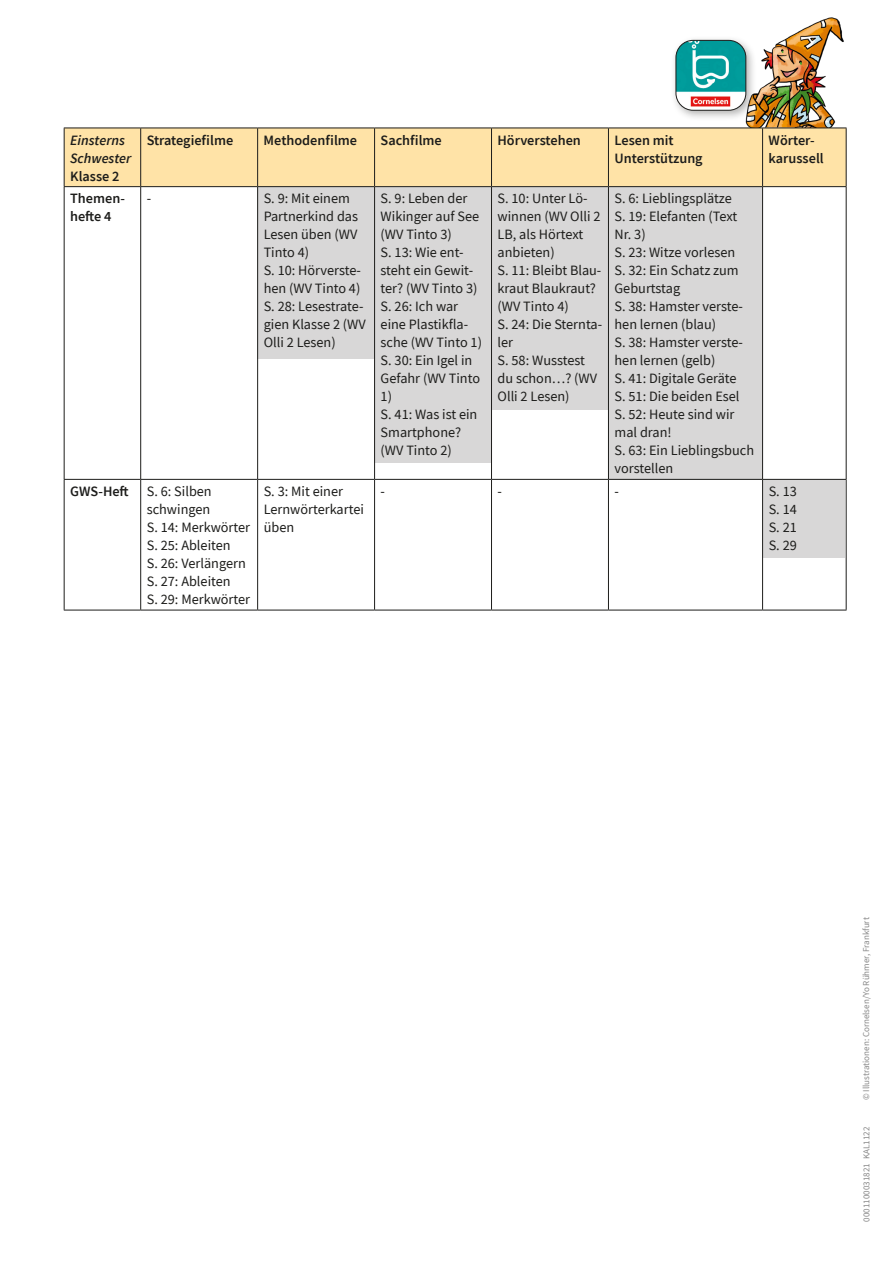
<style>
.page{position:relative;width:893px;height:1263px;background:#fff}
.page>*{position:absolute;margin:0;border:0;box-sizing:border-box;transform-origin:0 0}
.t1{font:14.25px/18px "CV Source Sans";color:#1d1d1b}
.t2{font:600 14.25px/18px "CV Source Sans";color:#1d1d1b}
.t3{font:italic 600 14.25px/18px "CV Source Sans";color:#1d1d1b}
.t4{font:9px "CV Source Sans";color:#878787}
</style>
<div class="page">
<img style="left:740px;top:17px;width:107px;height:111px">
<div style="left:258px;top:187px;width:116px;height:172px;background:#d8d7d7"></div>
<div style="left:374px;top:187px;width:117px;height:275px;background:#d8d7d7"></div>
<div style="left:492px;top:187px;width:117px;height:223px;background:#d8d7d7"></div>
<div style="left:609px;top:186px;width:154px;height:293px;background:#d8d7d7"></div>
<div style="left:764px;top:480px;width:81px;height:78px;background:#d8d7d7"></div>
<div style="left:670px;top:35px;width:87px;height:87px;background:#1d1d1b;opacity:.35"></div>
<img style="left:676px;top:40px;width:70px;height:70px">
<div style="left:676px;top:40px;width:70px;height:70px;border:1px solid #1d1d1b;border-radius:17px"></div>
<div style="left:65px;top:129px;width:781px;height:57px;background:#ffe3a7"></div>
<hr style="left:64px;top:128px;width:77px;height:1px;background:#1d1d1b">
<hr style="left:64px;top:128px;width:1px;height:58px;background:#1d1d1b">
<hr style="left:141px;top:128px;width:117px;height:1px;background:#1d1d1b">
<hr style="left:140px;top:128px;width:1px;height:58px;background:#1d1d1b">
<hr style="left:258px;top:128px;width:117px;height:1px;background:#1d1d1b">
<hr style="left:257px;top:128px;width:1px;height:58px;background:#1d1d1b">
<hr style="left:375px;top:128px;width:116px;height:1px;background:#1d1d1b">
<hr style="left:374px;top:128px;width:1px;height:58px;background:#1d1d1b">
<hr style="left:491px;top:128px;width:117px;height:1px;background:#1d1d1b">
<hr style="left:491px;top:128px;width:1px;height:58px;background:#1d1d1b">
<hr style="left:608px;top:128px;width:155px;height:1px;background:#1d1d1b">
<hr style="left:608px;top:128px;width:1px;height:58px;background:#1d1d1b">
<hr style="left:763px;top:128px;width:83px;height:1px;background:#1d1d1b">
<hr style="left:762px;top:128px;width:1px;height:58px;background:#1d1d1b">
<hr style="left:846px;top:128px;width:1px;height:58px;background:#1d1d1b">
<hr style="left:64px;top:186px;width:77px;height:1px;background:#1d1d1b">
<hr style="left:64px;top:187px;width:1px;height:292px;background:#1d1d1b">
<hr style="left:141px;top:186px;width:117px;height:1px;background:#1d1d1b">
<hr style="left:140px;top:187px;width:1px;height:292px;background:#1d1d1b">
<hr style="left:258px;top:186px;width:117px;height:1px;background:#1d1d1b">
<hr style="left:257px;top:187px;width:1px;height:292px;background:#1d1d1b">
<hr style="left:375px;top:186px;width:116px;height:1px;background:#1d1d1b">
<hr style="left:374px;top:187px;width:1px;height:292px;background:#1d1d1b">
<hr style="left:491px;top:186px;width:117px;height:1px;background:#1d1d1b">
<hr style="left:491px;top:187px;width:1px;height:292px;background:#1d1d1b">
<hr style="left:608px;top:186px;width:155px;height:1px;background:#1d1d1b">
<hr style="left:608px;top:187px;width:1px;height:292px;background:#1d1d1b">
<hr style="left:763px;top:186px;width:83px;height:1px;background:#1d1d1b">
<hr style="left:762px;top:187px;width:1px;height:292px;background:#1d1d1b">
<hr style="left:846px;top:187px;width:1px;height:292px;background:#1d1d1b">
<hr style="left:64px;top:479px;width:77px;height:1px;background:#1d1d1b">
<hr style="left:64px;top:480px;width:1px;height:130px;background:#1d1d1b">
<hr style="left:141px;top:479px;width:117px;height:1px;background:#1d1d1b">
<hr style="left:140px;top:480px;width:1px;height:130px;background:#1d1d1b">
<hr style="left:258px;top:479px;width:117px;height:1px;background:#1d1d1b">
<hr style="left:257px;top:480px;width:1px;height:130px;background:#1d1d1b">
<hr style="left:375px;top:479px;width:116px;height:1px;background:#1d1d1b">
<hr style="left:374px;top:480px;width:1px;height:130px;background:#1d1d1b">
<hr style="left:491px;top:479px;width:117px;height:1px;background:#1d1d1b">
<hr style="left:491px;top:480px;width:1px;height:130px;background:#1d1d1b">
<hr style="left:608px;top:479px;width:155px;height:1px;background:#1d1d1b">
<hr style="left:608px;top:480px;width:1px;height:130px;background:#1d1d1b">
<hr style="left:763px;top:479px;width:83px;height:1px;background:#1d1d1b">
<hr style="left:762px;top:480px;width:1px;height:130px;background:#1d1d1b">
<hr style="left:846px;top:480px;width:1px;height:130px;background:#1d1d1b">
<hr style="left:64px;top:610px;width:77px;height:1px;background:#1d1d1b">
<hr style="left:141px;top:610px;width:117px;height:1px;background:#1d1d1b">
<hr style="left:258px;top:610px;width:117px;height:1px;background:#1d1d1b">
<hr style="left:375px;top:610px;width:116px;height:1px;background:#1d1d1b">
<hr style="left:491px;top:610px;width:117px;height:1px;background:#1d1d1b">
<hr style="left:608px;top:610px;width:155px;height:1px;background:#1d1d1b">
<hr style="left:763px;top:610px;width:83px;height:1px;background:#1d1d1b">
<p class="t3" style="left:70px;top:131px;width:63px">Einsterns<br>Schwester</p>
<p class="t2" style="left:70px;top:167px;width:51px">Klasse 2</p>
<p class="t2" style="left:147px;top:131px;width:88px">Strategiefilme</p>
<p class="t2" style="left:264px;top:131px;width:95px">Methodenfilme</p>
<p class="t2" style="left:381px;top:131px;width:63px">Sachfilme</p>
<p class="t2" style="left:497px;top:131px;width:85px">Hörverstehen</p>
<p class="t2" style="left:614px;top:131px;width:90px">Lesen mit<br>Unterstützung</p>
<p class="t2" style="left:769px;top:131px;width:57px">Wörter&shy;karussell</p>
<p class="t2" style="left:70px;top:189px;width:56px">Themen&shy;hefte 4</p>
<p class="t1" style="left:147px;top:189px;width:6px">-</p>
<p class="t1" style="left:264px;top:189px;width:104px">S. 9: Mit einem<br>Partnerkind das<br>Lesen üben (WV<br>Tinto 4)<br>S. 10: Hörverste&shy;hen (WV Tinto 4)<br>S. 28: Lesestrate&shy;gien Klasse 2 (WV<br>Olli 2 Lesen)</p>
<p class="t1" style="left:381px;top:189px;width:103px">S. 9: Leben der<br>Wikinger auf See (WV Tinto 3)<br>S. 13: Wie ent&shy;steht ein Gewit&shy;ter? (WV Tinto 3)<br>S. 26: Ich war eine Plastikfla&shy;sche (WV Tinto 1)<br>S. 30: Ein Igel in<br>Gefahr (WV Tinto<br>1)<br>S. 41: Was ist ein<br>Smartphone? (WV Tinto 2)</p>
<p class="t1" style="left:498px;top:189px;width:106px">S. 10: Unter Lö&shy;winnen (WV Olli 2<br>LB, als Hörtext anbieten)<br>S. 11: Bleibt Blau&shy;kraut Blaukraut? (WV Tinto 4)<br>S. 24: Die Sternta&shy;ler<br>S. 58: Wusstest du schon…? (WV<br>Olli 2 Lesen)</p>
<p class="t1" style="left:614px;top:189px;width:141px">S. 6: Lieblingsplätze<br>S. 19: Elefanten (Text<br>Nr. 3)<br>S. 23: Witze vorlesen<br>S. 32: Ein Schatz zum<br>Geburtstag<br>S. 38: Hamster verste&shy;hen lernen (blau)<br>S. 38: Hamster verste&shy;hen lernen (gelb)<br>S. 41: Digitale Geräte<br>S. 51: Die beiden Esel<br>S. 52: Heute sind wir mal dran!<br>S. 63: Ein Lieblingsbuch vorstellen</p>
<p class="t2" style="left:70px;top:482px;width:60px">GWS-Heft</p>
<p class="t1" style="left:147px;top:482px;width:105px">S. 6: Silben schwingen<br>S. 14: Merkwörter<br>S. 25: Ableiten<br>S. 26: Verlängern<br>S. 27: Ableiten<br>S. 29: Merkwörter</p>
<p class="t1" style="left:264px;top:482px;width:102px">S. 3: Mit einer<br>Lernwörterkartei üben</p>
<p class="t1" style="left:381px;top:482px;width:6px">-</p>
<p class="t1" style="left:498px;top:482px;width:6px">-</p>
<p class="t1" style="left:614px;top:482px;width:6px">-</p>
<p class="t1" style="left:769px;top:482px;width:30px;text-align:justify">S. 13<br>S. 14<br>S. 21<br>S. 29</p>
<p class="t4" style="left:860px;top:1100px;width:184px;rotate:-90deg">© Illustrationen: Cornelsen/Yo Rühmer, Frankfurt</p>
<p class="t4" style="left:861px;top:1222px;width:96px;rotate:-90deg">0001100031821 KAL1122</p>
</div>
